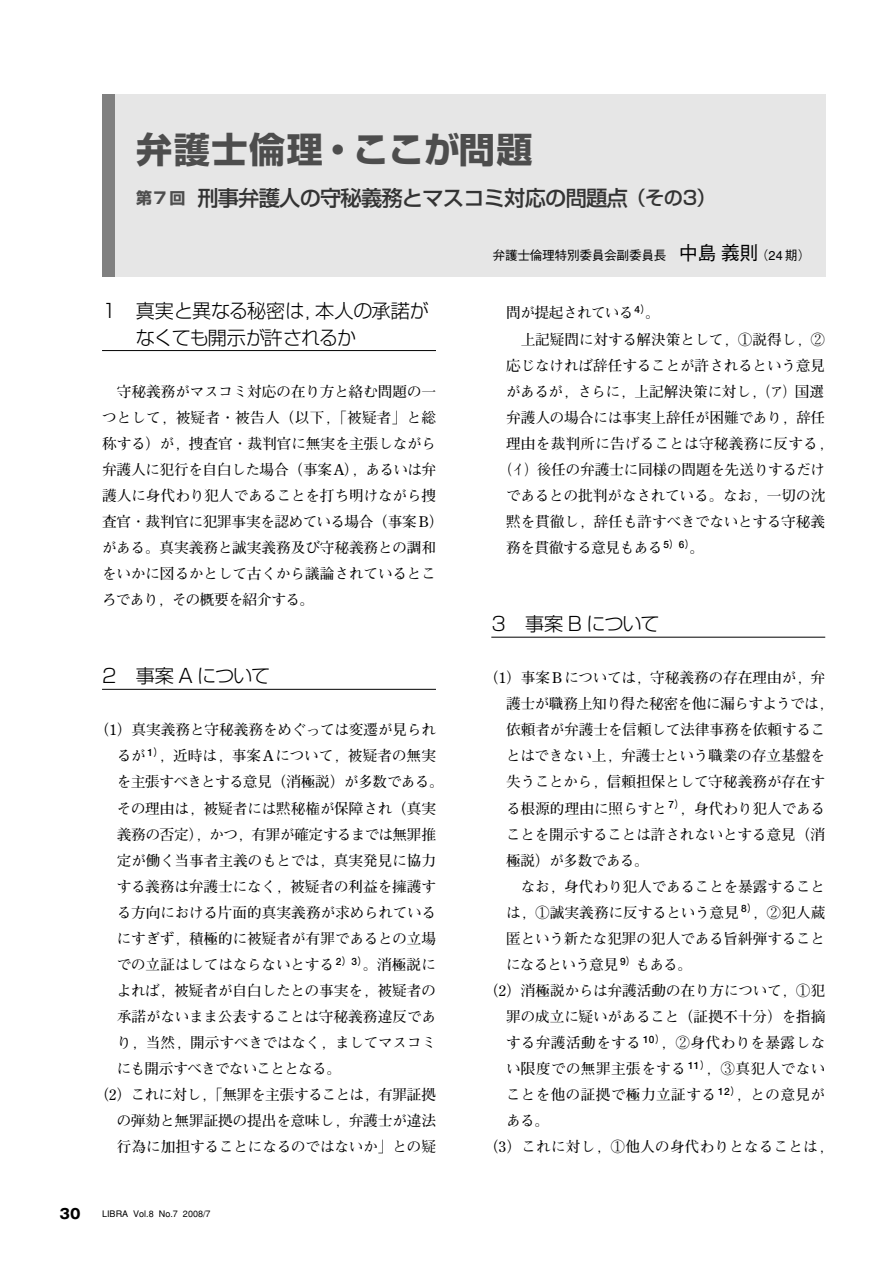
<style>
.page{position:relative;width:893px;height:1262px;background:#fff}
.page>*{position:absolute;margin:0;border:0;box-sizing:border-box;transform-origin:0 0}
.t1{font:700 35.4px "Shin Go";letter-spacing:.04em;color:#4d4d4d}
.t2{font:500 21.3px "Shin Go";letter-spacing:-.04em;color:#333}
.t3{font:300 19.2px/26.1px "Shin Go";letter-spacing:-.03em;color:#000}
.t4{font:300 19.2px "Shin Go";letter-spacing:-.06em;color:#000}
.t5{font:700 14.7px/26.1px "Futo Min A101";letter-spacing:-.015em;color:#000}
.t6{font:700 14.7px "Futo Min A101";letter-spacing:.005em;color:#000}
.t7{font:700 14.7px "Futo Min A101";letter-spacing:.03em;color:#000}
.t8{font:700 14.7px "Futo Min A101";letter-spacing:-.055em;color:#000}
.t9{font:700 14.7px "Futo Min A101";letter-spacing:-.035em;color:#000}
.t10{font:700 14.7px "Futo Min A101";letter-spacing:-.015em;color:#000;scale:.85 1}
.t11{font:700 14.7px "Futo Min A101";letter-spacing:.015em;color:#000}
.t12{font:700 13.8px "Gothic MB101";color:#000}
.t13{font:500 12.75px "Gothic BBB";letter-spacing:-.03em;color:#000}
.t14{font:500 9px "Gothic BBB";color:#000}
.s1{font-weight:700;font-size:15.9px;color:#4d4d4d}
.s2{font-size:19.2px}
.s3{color:#fff}
</style>
<div class="page">
<hr style="left:102px;top:350px;width:334px;height:1px;background:#000">
<hr style="left:102px;top:689px;width:334px;height:1px;background:#000">
<hr style="left:491px;top:637px;width:334px;height:1px;background:#000">
<div style="left:102px;top:94px;width:723px;height:182px;background:#e6e6e6"></div>
<div style="left:102px;top:94px;width:13px;height:182px;background:#808080"></div>
<h1 class="t1" style="left:136px;top:136px;width:398px">弁護士倫理・ここが問題</h1>
<h2 class="t2" style="left:136px;top:189px;width:581px"><span class="s1">第7 回</span> 刑事弁護人の守秘義務とマスコミ対応の問題点<span class="s2">（その3）</span></h2>
<p class="t13" style="left:492px;top:250px;width:319px">弁護士倫理特別委員会副委員長　<span class="s2">中島義則</span>（24 期）</p>
<h3 class="t3" style="left:102px;top:301px;width:328px">1 真実と異なる秘密は，本人の承諾が<br><span class="s3">1</span> なくても開示が許されるか</h3>
<p class="t5" style="left:102px;top:380px;width:343px;text-indent:15px">守秘義務がマスコミ対応の在り方と絡む問題の一つとして，被疑者・被告人（以下，「被疑者」と総称する）が，捜査官・裁判官に無実を主張しながら弁護人に犯行を自白した場合（事案 A），あるいは弁護人に身代わり犯人であることを打ち明けながら捜査官・裁判官に犯罪事実を認めている場合（事案 B）がある。真実義務と誠実義務及び守秘義務との調和をいかに図るかとして古くから議論されているところであり，その概要を紹介する。</p>
<h3 class="t4" style="left:102px;top:669px;width:170px">2 事案 A について</h3>
<p class="t5" style="left:95px;top:719px;width:343px">（1）真実義務と守秘義務をめぐっては変遷が見られ</p>
<p class="t6" style="left:117px;top:750px;width:321px">るが <sup>1）</sup>，近時は，事案 A について，被疑者の無実</p>
<p class="t8" style="left:117px;top:777px;width:328px">を主張すべきとする意見（消極説）が多数である。</p>
<p class="t5" style="left:117px;top:797px;width:321px">その理由は，被疑者には黙秘権が保障され（真実</p>
<p class="t5" style="left:117px;top:823px;width:321px">義務の否定），かつ，有罪が確定するまでは無罪推</p>
<p class="t5" style="left:117px;top:849px;width:321px">定が働く当事者主義のもとでは，真実発見に協力</p>
<p class="t5" style="left:117px;top:875px;width:321px">する義務は弁護士になく，被疑者の利益を擁護す</p>
<p class="t5" style="left:117px;top:901px;width:321px">る方向における片面的真実義務が求められている</p>
<p class="t5" style="left:117px;top:927px;width:321px">にすぎず，積極的に被疑者が有罪であるとの立場</p>
<p class="t5" style="left:117px;top:953px;width:321px">での立証はしてはならないとする <sup>2）3）</sup>。消極説に</p>
<p class="t5" style="left:117px;top:979px;width:321px">よれば，被疑者が自白したとの事実を，被疑者の</p>
<p class="t5" style="left:117px;top:1005px;width:321px">承諾がないまま公表することは守秘義務違反であ</p>
<p class="t5" style="left:117px;top:1031px;width:321px">り，当然，開示すべきではなく，ましてマスコミ</p>
<p class="t8" style="left:117px;top:1063px;width:225px">にも開示すべきでないこととなる。</p>
<p class="t9" style="left:95px;top:1089px;width:343px">（2）これに対し，「無罪を主張することは，有罪証拠</p>
<p class="t5" style="left:117px;top:1109px;width:321px">の弾劾と無罪証拠の提出を意味し，弁護士が違法</p>
<p class="t5" style="left:117px;top:1135px;width:321px">行為に加担することになるのではないか」との疑</p>
<p class="t12" style="left:60px;top:1208px;width:22px">30</p>
<p class="t14" style="left:102px;top:1210px;width:110px">LIBRA Vol.8 No.7 2008/7</p>
<p class="t8" style="left:506px;top:308px;width:155px">問が提起されている <sup>4）</sup>。</p>
<p class="t5" style="left:520px;top:328px;width:306px">上記疑問に対する解決策として，①説得し，②</p>
<p class="t5" style="left:506px;top:354px;width:321px">応じなければ辞任することが許されるという意見</p>
<p class="t5" style="left:506px;top:380px;width:320px">があるが，さらに，上記解決策に対し，（ア）国選</p>
<p class="t5" style="left:506px;top:406px;width:321px">弁護人の場合には事実上辞任が困難であり，辞任</p>
<p class="t11" style="left:506px;top:438px;width:328px">理由を裁判所に告げることは守秘義務に反する，</p>
<p class="t10" style="left:500px;top:464px;width:384px">（イ）後任の弁護士に同様の問題を先送りするだけ</p>
<p class="t5" style="left:506px;top:484px;width:321px">であるとの批判がなされている。なお，一切の沈</p>
<p class="t5" style="left:506px;top:510px;width:321px">黙を貫徹し，辞任も許すべきでないとする守秘義</p>
<p class="t9" style="left:506px;top:542px;width:199px">務を貫徹する意見もある<sup>5）6）</sup>。</p>
<h3 class="t4" style="left:491px;top:616px;width:170px">3 事案 B について</h3>
<p class="t5" style="left:506px;top:666px;width:328px;text-indent:-22px">（1）事案 B については，守秘義務の存在理由が，弁護士が職務上知り得た秘密を他に漏らすようでは，依頼者が弁護士を信頼して法律事務を依頼することはできない上，弁護士という職業の存立基盤を失うことから，信頼担保として守秘義務が存在する根源的理由に照らすと <sup>7）</sup>，身代わり犯人であることを開示することは許されないとする意見（消極説）が多数である。</p>
<p class="t5" style="left:521px;top:875px;width:306px">なお，身代わり犯人であることを暴露すること</p>
<p class="t6" style="left:506px;top:907px;width:321px">は，①誠実義務に反するという意見 <sup>8）</sup>，②犯人蔵</p>
<p class="t5" style="left:506px;top:927px;width:321px">匿という新たな犯罪の犯人である旨糾弾すること</p>
<p class="t8" style="left:506px;top:959px;width:187px">になるという意見 <sup>9）</sup>もある。</p>
<p class="t5" style="left:484px;top:979px;width:343px">（2）消極説からは弁護活動の在り方について，①犯</p>
<p class="t5" style="left:506px;top:1005px;width:321px">罪の成立に疑いがあること（証拠不十分）を指摘</p>
<p class="t7" style="left:506px;top:1037px;width:321px">する弁護活動をする <sup>10）</sup>，②身代わりを暴露しな</p>
<p class="t7" style="left:506px;top:1063px;width:321px">い限度での無罪主張をする <sup>11）</sup>，③真犯人でない</p>
<p class="t7" style="left:506px;top:1089px;width:321px">ことを他の証拠で極力立証する <sup>12）</sup>，との意見が</p>
<p class="t5" style="left:506px;top:1109px;width:44px">ある。</p>
<p class="t6" style="left:484px;top:1141px;width:350px">（3）これに対し，①他人の身代わりとなることは，</p>
</div>
